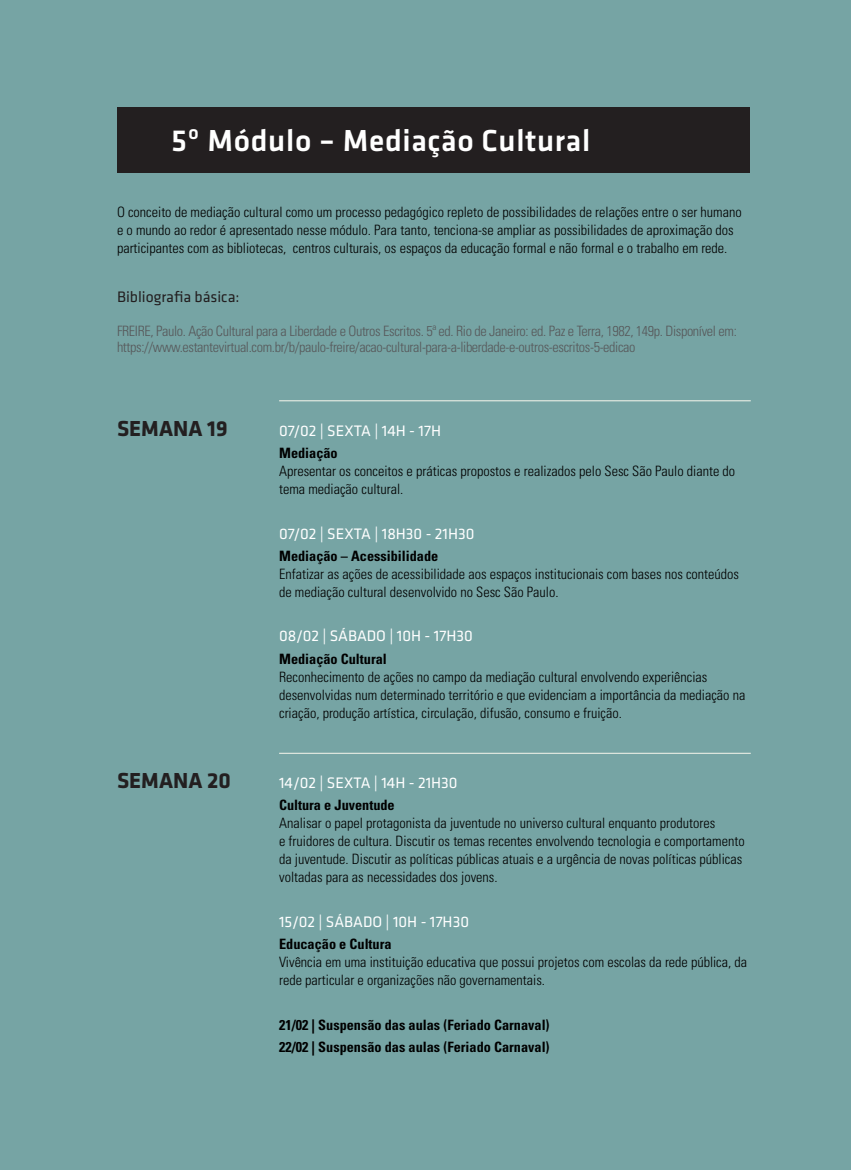
<style>
.page{position:relative;width:851px;height:1170px;background:#fff}
.page>*{position:absolute;margin:0;border:0;box-sizing:border-box;transform-origin:0 0}
.novo_texto{font:500 31.5px "Klavika CH";letter-spacing:.02em;color:#fff}
.novo_texto-2{font:700 22.5px "Klavika CH";color:#231f20}
.TITULO_atividade{font:700 22.5px "Klavika CH";color:#231f20}
.TITULO_atividade-2{font:15.75px "Klavika CH";color:#fff}
.novo_texto-3{font:15.75px "Klavika CH";color:#231f20}
.novo_texto-4{font:15.75px "Klavika CH";color:#fff}
.TITULO_atividade-3{font:300 condensed 14.25px/18px "Univers";color:#000}
.novo_texto-5{font:300 condensed 14.25px/18px "Univers";color:#000}
.novo_texto-6{font:300 condensed 14.25px/15.8px "Univers LT Std";letter-spacing:-.025em;color:#57585a}
.t1{font:700 condensed 14.25px "Univers";color:#000}
.s1{font-weight:700}
</style>
<div class="page">
<div style="left:0;top:0;width:850px;height:1169px;background:#76a4a4"></div>
<div style="left:117px;top:107px;width:632px;height:66px;background:#231f20"></div>
<hr style="left:279px;top:400px;width:471px;height:1px;background:#f7f6ec">
<hr style="left:279px;top:752px;width:471px;height:1px;background:#f7f6ec">
<p class="novo_texto" style="left:171px;top:119px;width:421px">5º Módulo – Mediação Cultural</p>
<p class="novo_texto-5" style="left:117px;top:203px;width:626px">O conceito de mediação cultural como um processo pedagógico repleto de possibilidades de relações entre o ser humano e o mundo ao redor é apresentado nesse módulo. Para tanto, tenciona-se ampliar as possibilidades de aproximação dos participantes com as bibliotecas, centros culturais, os espaços da educação formal e não formal e o trabalho em rede.</p>
<p class="novo_texto-3" style="left:117px;top:286px;width:124px">Bibliografia básica:</p>
<p class="novo_texto-6" style="left:117px;top:323px;width:621px">FREIRE, Paulo. Ação Cultural para a Liberdade e Outros Escritos. 5ª ed. Rio de Janeiro: ed. Paz e Terra, 1982, 149p. Disponível em: https://www.estantevirtual.com.br/b/paulo-freire/acao-cultural-para-a-liberdade-e-outros-escritos-5-edicao</p>
<p class="novo_texto-2" style="left:117px;top:412px;width:112px">SEMANA 19</p>
<p class="novo_texto-4" style="left:279px;top:420px;width:163px">07/02 | SEXTA | 14H - 17H</p>
<p class="TITULO_atividade-3" style="left:279px;top:444px;width:457px"><span class="s1">Mediação<br></span>Apresentar os conceitos e práticas propostos e realizados pelo Sesc São Paulo diante do tema mediação cultural.</p>
<p class="TITULO_atividade-2" style="left:279px;top:523px;width:197px">07/02 | SEXTA | 18H30 - 21H30</p>
<p class="TITULO_atividade-3" style="left:279px;top:546px;width:461px"><span class="s1">Mediação – Acessibilidade<br></span>Enfatizar as ações de acessibilidade aos espaços institucionais com bases nos conteúdos de mediação cultural desenvolvido no Sesc São Paulo.</p>
<p class="TITULO_atividade-2" style="left:279px;top:625px;width:195px">08/02 | SÁBADO | 10H - 17H30</p>
<p class="TITULO_atividade-3" style="left:279px;top:649px;width:468px"><span class="s1">Mediação Cultural<br></span>Reconhecimento de ações no campo da mediação cultural envolvendo experiências desenvolvidas num determinado território e que evidenciam a importância da mediação na criação, produção artística, circulação, difusão, consumo e fruição.</p>
<p class="TITULO_atividade" style="left:117px;top:764px;width:115px">SEMANA 20</p>
<p class="TITULO_atividade-2" style="left:279px;top:772px;width:180px">14/02 | SEXTA | 14H - 21H30</p>
<p class="TITULO_atividade-3" style="left:279px;top:796px;width:467px"><span class="s1">Cultura e Juventude<br></span>Analisar o papel protagonista da juventude no universo cultural enquanto produtores<br>e fruidores de cultura. Discutir os temas recentes envolvendo tecnologia e comportamento da juventude. Discutir as políticas públicas atuais e a urgência de novas políticas públicas voltadas para as necessidades dos jovens.</p>
<p class="TITULO_atividade-2" style="left:279px;top:911px;width:191px">15/02 | SÁBADO | 10H - 17H30</p>
<p class="TITULO_atividade-3" style="left:279px;top:935px;width:469px"><span class="s1">Educação e Cultura<br></span>Vivência em uma instituição educativa que possui projetos com escolas da rede pública, da rede particular e organizações não governamentais.</p>
<p class="t1" style="left:279px;top:1015px;width:272px">21/02 | Suspensão das aulas (Feriado Carnaval)</p>
<p class="t1" style="left:279px;top:1038px;width:272px">22/02 | Suspensão das aulas (Feriado Carnaval)</p>
</div>
